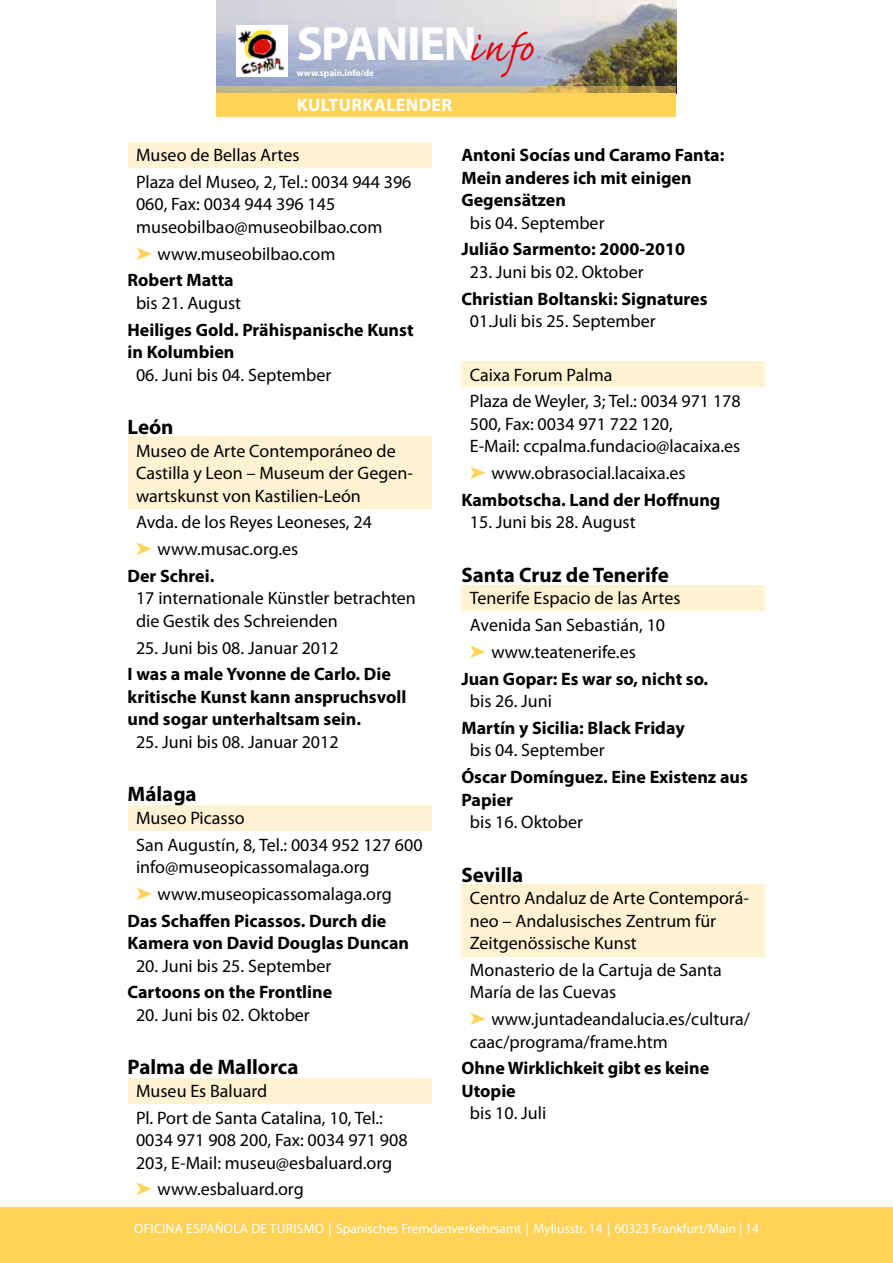
<style>
.page{position:relative;width:893px;height:1263px;background:#fff}
.page>*{position:absolute;margin:0;border:0;box-sizing:border-box;transform-origin:0 0}
.t1{font:700 48.3px "Myriad Pro";letter-spacing:-.03em;color:#fff}
.t2{font:48.3px "Caflisch Script Pro";color:#e3000b}
.t3{font:700 21px "Myriad Pro";color:#000}
.t4{font:18px/22.5px "Myriad Pro";color:#000}
.t5{font:700 18px/22.5px "Myriad Pro";color:#000}
.t6{font:700 18px "Myriad Pro";color:#fff}
.t7{font:13.5px "Myriad Pro";color:#fff}
.t8{font:700 9.15px "Myriad Pro";color:#fff}
.s1{color:#ffd358}
.s2{font-weight:700}
.s3{font-weight:400}
</style>
<div class="page">
<div style="left:461px;top:361px;width:304px;height:26px;background:#fff2d3"></div>
<div style="left:461px;top:884px;width:304px;height:73px;background:#fff2d3"></div>
<div style="left:461px;top:585px;width:304px;height:26px;background:#fff2d3"></div>
<div style="left:128px;top:142px;width:304px;height:26px;background:#fff2d3"></div>
<div style="left:128px;top:806px;width:304px;height:25px;background:#fff2d3"></div>
<div style="left:128px;top:1078px;width:304px;height:25px;background:#fff2d3"></div>
<div style="left:128px;top:437px;width:304px;height:72px;background:#fff2d3"></div>
<img style="left:217px;top:0;width:459px;height:86px">
<div style="left:0;top:1208px;width:893px;height:55px;background:#ffd358"></div>
<div style="left:236px;top:26px;width:51px;height:51px;background:#fff"></div>
<img style="left:238px;top:29px;width:47px;height:45px">
<svg style="left:217px;top:86px;width:459px;height:7px;background:#c1af79"></svg>
<div style="left:217px;top:93px;width:459px;height:23px;background:#ffd358"></div>
<h1 class="t1" style="left:297px;top:12px;width:182px">SPANIEN</h1>
<p class="t8" style="left:297px;top:67px;width:79px">www.spain.info/de</p>
<h1 class="t2" style="left:468px;top:23px;width:66px">info</h1>
<p class="t6" style="left:297px;top:93px;width:67px">Kulturkalender</p>
<p class="t4" style="left:136px;top:141px;width:277px;line-height:26.7px">Museo de Bellas Artes<br>Plaza del Museo, 2, Tel.: 0034 944 396</p>
<p class="t4" style="left:136px;top:193px;width:248px">060, Fax: 0034 944 396 145 museobilbao@museobilbao.com</p>
<p class="t4" style="left:128px;top:240px;width:209px;line-height:26.7px;text-indent:8px"><span class="s1">➤</span> www.museobilbao.com<br><span class="s2">Robert Matta</span></p>
<p class="t4" style="left:136px;top:291px;width:107px">bis 21. August</p>
<p class="t5" style="left:128px;top:318px;width:288px">Heiliges Gold. Prähispanische Kunst in Kolumbien</p>
<p class="t4" style="left:136px;top:363px;width:197px">06. Juni bis 04. September</p>
<p class="t3" style="left:128px;top:413px;width:48px">León</p>
<p class="t4" style="left:136px;top:439px;width:278px">Museo de Arte Contemporáneo de<br>Castilla y Leon – Museum der Gegen&shy;wartskunst von Kastilien-León</p>
<p class="t4" style="left:136px;top:511px;width:237px">Avda. de los Reyes Leoneses, 24</p>
<p class="t4" style="left:136px;top:537px;width:164px"><span class="s1">➤</span> www.musac.org.es</p>
<p class="t5" style="left:128px;top:564px;width:88px">Der Schrei.</p>
<p class="t4" style="left:136px;top:587px;width:281px">17 internationale Künstler betrachten die Gestik des Schreienden</p>
<p class="t4" style="left:136px;top:636px;width:204px">25. Juni bis 08. Januar 2012</p>
<p class="t5" style="left:128px;top:662px;width:280px">I was a male Yvonne de Carlo. Die kritische Kunst kann anspruchsvoll und sogar unterhaltsam sein.</p>
<p class="t4" style="left:136px;top:730px;width:204px">25. Juni bis 08. Januar 2012</p>
<p class="t3" style="left:128px;top:781px;width:71px">Málaga</p>
<p class="t4" style="left:136px;top:804px;width:288px;line-height:26.7px">Museo Picasso<br>San Augustín, 8, Tel.: 0034 952 127 600</p>
<p class="t4" style="left:136px;top:855px;width:235px">info@museopicassomalaga.org</p>
<p class="t4" style="left:136px;top:882px;width:257px"><span class="s1">➤</span> www.museopicassomalaga.org</p>
<p class="t5" style="left:128px;top:909px;width:260px">Das Schaffen Picassos. Durch die</p>
<p class="t5" style="left:128px;top:931px;width:283px">Kamera von David Douglas Duncan</p>
<p class="t4" style="left:136px;top:954px;width:197px">20. Juni bis 25. September</p>
<p class="t5" style="left:128px;top:980px;width:206px">Cartoons on the Frontline</p>
<p class="t4" style="left:136px;top:1003px;width:175px">20. Juni bis 02. Oktober</p>
<p class="t3" style="left:128px;top:1054px;width:172px">Palma de Mallorca</p>
<p class="t4" style="left:136px;top:1077px;width:248px;line-height:26.7px">Museu Es Baluard<br>Pl. Port de Santa Catalina, 10, Tel.:</p>
<p class="t4" style="left:136px;top:1129px;width:273px">0034 971 908 200, Fax: 0034 971 908<br>203, E-Mail: museu@esbaluard.org</p>
<p class="t4" style="left:136px;top:1178px;width:169px"><span class="s1">➤</span> www.esbaluard.org</p>
<p class="t5" style="left:461px;top:143px;width:265px">Antoni Socías und Caramo Fanta:<br>Mein anderes ich mit einigen<br>Gegensätzen</p>
<p class="t4" style="left:470px;top:211px;width:136px">bis 04. September</p>
<p class="t5" style="left:461px;top:237px;width:225px">Julião Sarmento: 2000-2010</p>
<p class="t4" style="left:470px;top:260px;width:175px">23. Juni bis 02. Oktober</p>
<p class="t5" style="left:461px;top:287px;width:248px">Christian Boltanski: Signatures</p>
<p class="t4" style="left:470px;top:309px;width:187px">01.Juli bis 25. September</p>
<p class="t4" style="left:470px;top:361px;width:272px;line-height:26.7px">Caixa Forum Palma<br>Plaza de Weyler, 3; Tel.: 0034 971 178</p>
<p class="t4" style="left:470px;top:412px;width:272px">500, Fax: 0034 971 722 120,<br>E-Mail: ccpalma.fundacio@lacaixa.es</p>
<p class="t5" style="left:461px;top:459px;width:261px;line-height:26.7px;text-indent:8px"><span class="s1">➤</span> <span class="s3">www.obrasocial.lacaixa.es<br></span>Kambotscha. Land der Hoffnung</p>
<p class="t4" style="left:470px;top:511px;width:167px">15. Juni bis 28. August</p>
<p class="t3" style="left:461px;top:561px;width:209px">Santa Cruz de Tenerife</p>
<p class="t4" style="left:470px;top:587px;width:212px">Tenerife Espacio de las Artes</p>
<p class="t4" style="left:470px;top:613px;width:197px">Avenida San Sebastián, 10</p>
<p class="t4" style="left:470px;top:640px;width:167px"><span class="s1">➤</span> www.teatenerife.es</p>
<p class="t5" style="left:461px;top:667px;width:248px">Juan Gopar: Es war so, nicht so.</p>
<p class="t4" style="left:470px;top:689px;width:84px">bis 26. Juni</p>
<p class="t5" style="left:461px;top:716px;width:225px">Martín y Sicilia: Black Friday</p>
<p class="t4" style="left:470px;top:739px;width:136px">bis 04. September</p>
<p class="t5" style="left:461px;top:765px;width:288px">Óscar Domínguez. Eine Existenz aus<br>Papier</p>
<p class="t4" style="left:470px;top:810px;width:115px">bis 16. Oktober</p>
<p class="t3" style="left:461px;top:861px;width:63px">Sevilla</p>
<p class="t4" style="left:470px;top:887px;width:280px">Centro Andaluz de Arte Contemporá&shy;neo – Andalusisches Zentrum für<br>Zeitgenössische Kunst</p>
<p class="t4" style="left:470px;top:958px;width:253px">Monasterio de la Cartuja de Santa<br>María de las Cuevas</p>
<p class="t4" style="left:470px;top:1008px;width:282px"><span class="s1">➤</span> www.juntadeandalucia.es/cultura/ caac/programa/frame.htm</p>
<p class="t5" style="left:461px;top:1056px;width:249px">Ohne Wirklichkeit gibt es keine<br>Utopie</p>
<p class="t4" style="left:470px;top:1102px;width:78px">bis 10. Juli</p>
<p class="t7" style="left:134px;top:1220px;width:16px">Ofici</p>
<p class="t7" style="left:166px;top:1220px;width:29px">na espa</p>
<p class="t7" style="left:215px;top:1220px;width:80px">Ñola de turismo</p>
<p class="t7" style="left:329px;top:1220px;width:432px">| Spanisches Fremdenverkehrsamt | Myliusstr. 14 | 60323 Frankfurt/Main | 14</p>
</div>
